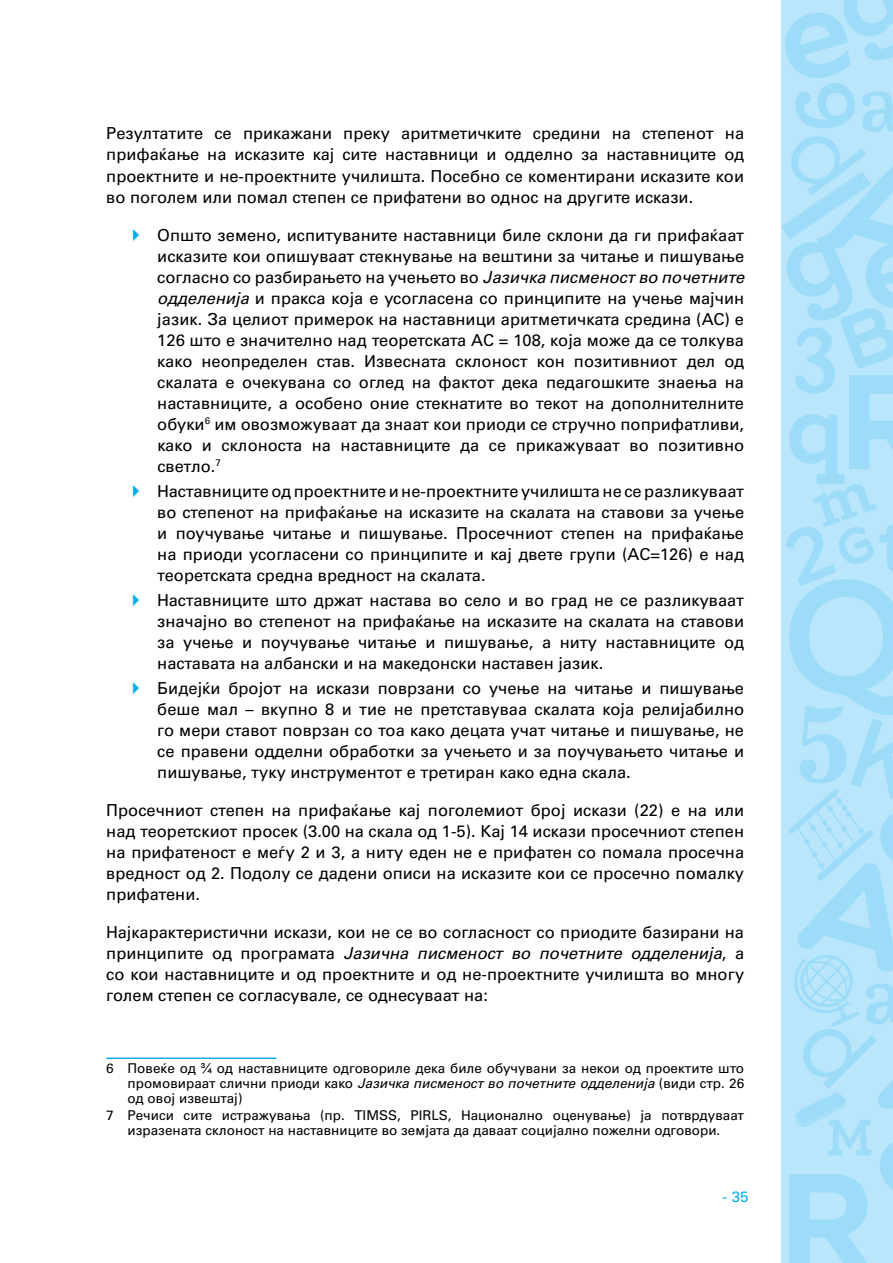
<style>
.page{position:relative;width:893px;height:1263px;background:#fff}
.page>*{position:absolute;margin:0;border:0;box-sizing:border-box;transform-origin:0 0}
.t1{font:16.5px/21px "Univers C";color:#000;text-align:justify}
.t2{font:15px "Univers C";color:#00aeef}
.t3{font:13.5px/15px "Univers C";color:#000;text-align:justify}
.s1{font-style:italic}
.s2{font-family:"Univers LTCYR 55 Roman"}
.s3{font-family:"Arial"}
</style>
<div class="page">
<svg style="left:781px;top:0;width:112px;height:1263px;background:#afe2f9"></svg>
<hr style="left:106px;top:1057px;width:170px;height:2px;background:#00aeef">
<p class="t1" style="left:106px;top:123px;width:639px">Резултатите се прикажани преку аритметичките средини на степенот на прифаќање на исказите кај сите наставници и одделно за наставниците од проектните и не-проектните училишта. Посебно се коментирани исказите кои во поголем или помал степен се прифатени во однос на другите искази.</p>
<p class="t1" style="left:157px;top:224px;width:588px">Општо земено, испитуваните наставници биле склони да ги прифаќаат исказите кои опишуваат стекнување на вештини за читање и пишување согласно со разбирањето на учењето во <span class="s1">Јазичка писменост во почетните одделенија</span> и пракса која е усогласена со принципите на учење мајчин јазик. За целиот примерок на наставници аритметичката средина (АС) е 126 што е значително над теоретската АС = 108, која може да се толкува како неопределен став. Извесната склоност кон позитивниот дел од скалата е очекувана со оглед на фактот дека педагошките знаења на наставниците, а особено оние стекнатите во текот на дополнителните обуки<sup>6</sup> им овозможуваат да знаат кои приоди се стручно поприфатливи, како и склоноста на наставниците да се прикажуваат во позитивно светло.<sup>7</sup></p>
<p class="t1" style="left:157px;top:480px;width:588px">Наставниците од проектните и не-проектните училишта не се разликуваат во степенот на прифаќање на исказите на скалата на ставови за учење и поучување читање и пишување. Просечниот степен на прифаќање на приоди усогласени со принципите и кај двете групи (АС=126) е над теоретската средна вредност на скалата.</p>
<p class="t1" style="left:157px;top:589px;width:588px">Наставниците што држат настава во село и во град не се разликуваат значајно во степенот на прифаќање на исказите на скалата на ставови за учење и поучување читање и пишување, а ниту наставниците од наставата на албански и на македонски наставен јазик.</p>
<p class="t1" style="left:157px;top:678px;width:588px">Бидејќи бројот на искази поврзани со учење на читање и пишување беше мал – вкупно 8 и тие не претставуваа скалата која релијабилно го мери ставот поврзан со тоа како децата учат читање и пишување, не се правени одделни обработки за учењето и за поучувањето читање и пишување, туку инструментот е третиран како една скала.</p>
<p class="t1" style="left:106px;top:800px;width:639px">Просечниот степен на прифаќање кај поголемиот број искази (22) е на или над теоретскиот просек (3.00 на скала од 1-5). Кај 14 искази просечниот степен на прифатеност е ме<span class="s2">ѓ</span>у 2 и 3, а ниту еден не е прифатен со помала просечна вредност од 2. Подолу се дадени описи на исказите кои се просечно помалку прифатени.</p>
<p class="t1" style="left:106px;top:922px;width:639px">Најкарактеристични искази, кои не се во согласност со приодите базирани на принципите од програмата <span class="s1">Јазична писменост во почетните одделенија</span>, а со кои наставниците и од проектните и од не-проектните училишта во многу голем степен се согласувале, се однесуваат на:</p>
<p class="t3" style="left:128px;top:1061px;width:618px;text-indent:-21px">6 Повеќе од <span class="s3">¾</span> од наставниците одговориле дека биле обучувани за некои од проектите што промовираат слични приоди како <span class="s1">Јазичка писменост во почетните одделенија</span> (види стр. 26 од овој извештај)</p>
<p class="t3" style="left:106px;top:1108px;width:639px;text-align:center">7 Речиси сите истражувања (пр. ТIMSS, PIRLS, Национално оценување) ја потврдуваат изразената склоност на наставниците во земјата да даваат социјално пожелни одговори.</p>
<p class="t2" style="left:723px;top:1188px;width:27px">- 35</p>
</div>
